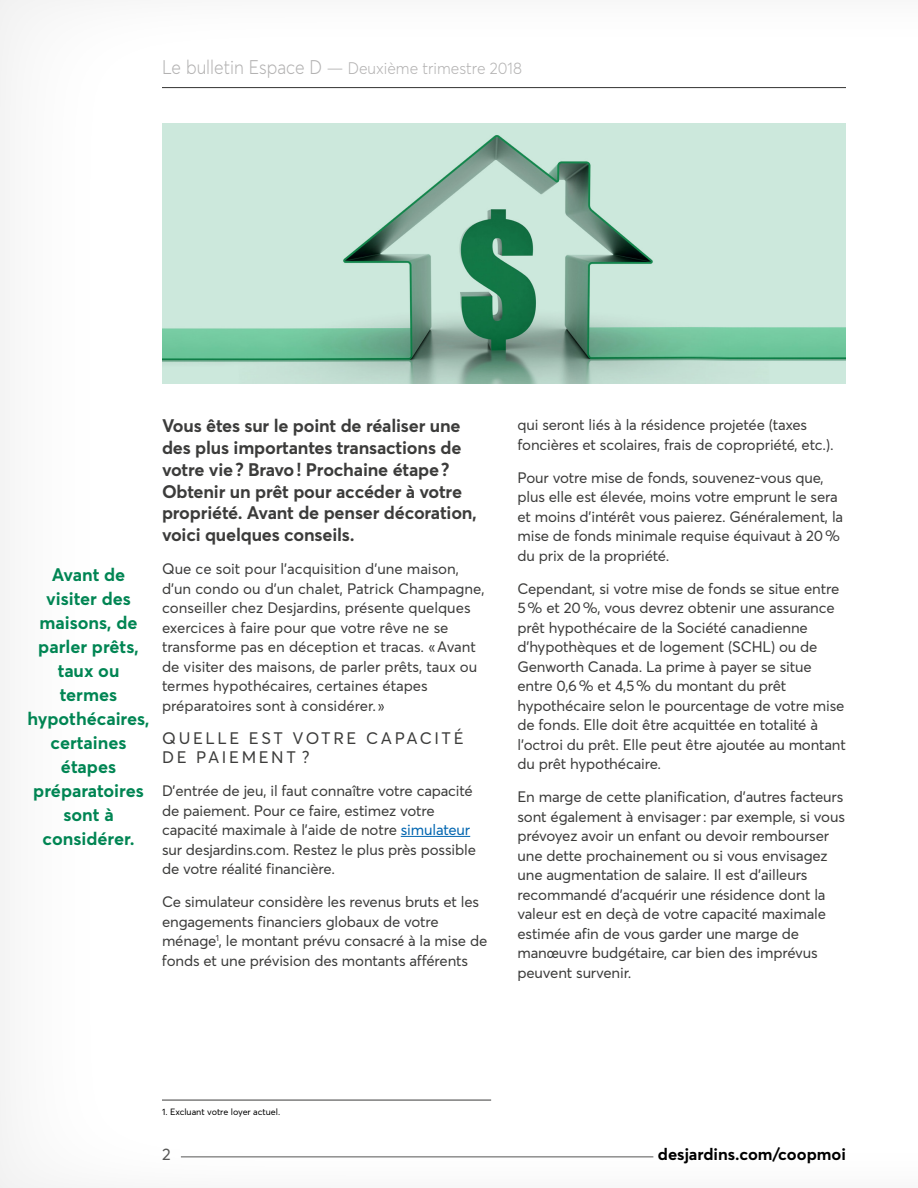
<style>
.page{position:relative;width:918px;height:1188px;background:#fff}
.page>*{position:absolute;margin:0;border:0;box-sizing:border-box;transform-origin:0 0}
.t1{font:700 18px/21.8px "Averta";letter-spacing:-.01em;color:#3c3c3b}
.t2{font:700 18px/24px "Averta";color:#008553;text-align:center}
.t3{font:300 16.5px "Averta";color:#b3b2b2;scale:.95 1}
.t4{font:16.5px/19.5px "Averta";letter-spacing:.16em;color:#3c3c3b}
.t5{font:700 16.5px "Averta";color:#000}
.t6{font:16.5px "Averta";color:#575756}
.t7{font:15px/19.5px "Averta";letter-spacing:-.01em;color:#3c3c3b}
.t8{font:9px "Averta";color:#000}
.s1{font-size:19.5px}
.s2{color:#0065b0}
</style>
<div class="page">
<img style="left:163px;top:123px;width:683px;height:260px">
<hr style="left:401px;top:836px;width:69px;height:1px;background:#0065b0">
<hr style="left:162px;top:1100px;width:329px;height:1px;background:#3c3c3b">
<p class="t3" style="left:162px;top:58px;width:380px"><span class="s1">Le bulletin Espace D</span> — Deuxième trimestre 2018</p>
<p class="t2" style="left:27px;top:563px;width:124px">Avant de visiter des maisons, de parler prêts, taux ou termes hypothécaires, certaines étapes préparatoires sont à considérer.</p>
<p class="t1" style="left:162px;top:415px;width:316px">Vous êtes sur le point de réaliser une des plus importantes transactions de votre vie? Bravo! Prochaine étape?<br>Obtenir un prêt pour accéder à votre propriété. Avant de penser décoration, voici quelques conseils.</p>
<p class="t7" style="left:162px;top:559px;width:324px">Que ce soit pour l’acquisition d’une maison, d’un condo ou d’un chalet, Patrick Champagne, conseiller chez Desjardins, présente quelques exercices à faire pour que votre rêve ne se transforme pas en déception et tracas. «Avant de visiter des maisons, de parler prêts, taux ou termes hypothécaires, certaines étapes préparatoires sont à considérer. »</p>
<p class="t4" style="left:162px;top:728px;width:303px">QUELLE EST VOTRE CAPACITÉ<br>DE PAIEMENT ?</p>
<p class="t7" style="left:162px;top:781px;width:315px">D’entrée de jeu, il faut connaître votre capacité de paiement. Pour ce faire, estimez votre capacité maximale à l’aide de notre <span class="s2">simulateur </span>sur desjardins.com. Restez le plus près possible de votre réalité financière.</p>
<p class="t7" style="left:162px;top:892px;width:327px">Ce simulateur considère les revenus bruts et les engagements financiers globaux de votre ménage<sup>1</sup>, le montant prévu consacré à la mise de fonds et une prévision des montants afférents</p>
<p class="t7" style="left:517px;top:415px;width:318px">qui seront liés à la résidence projetée (taxes foncières et scolaires, frais de copropriété, etc.).</p>
<p class="t7" style="left:517px;top:467px;width:327px">Pour votre mise de fonds, souvenez-vous que, plus elle est élevée, moins votre emprunt le sera et moins d’intérêt vous paierez. Généralement, la mise de fonds minimale requise équivaut à 20% du prix de la propriété.</p>
<p class="t7" style="left:517px;top:578px;width:330px">Cependant, si votre mise de fonds se situe entre 5% et 20%, vous devrez obtenir une assurance prêt hypothécaire de la Société canadienne d’hypothèques et de logement (SCHL) ou de Genworth Canada. La prime à payer se situe entre 0,6% et 4,5% du montant du prêt hypothécaire selon le pourcentage de votre mise de fonds. Elle doit être acquittée en totalité à l’octroi du prêt. Elle peut être ajoutée au montant du prêt hypothécaire.</p>
<p class="t7" style="left:517px;top:787px;width:329px">En marge de cette planification, d’autres facteurs sont également à envisager: par exemple, si vous prévoyez avoir un enfant ou devoir rembourser une dette prochainement ou si vous envisagez une augmentation de salaire. Il est d’ailleurs recommandé d’acquérir une résidence dont la valeur est en deçà de votre capacité maximale estimée afin de vous garder une marge de manœuvre budgétaire, car bien des imprévus peuvent survenir.</p>
<p class="t8" style="left:162px;top:1107px;width:120px">1. Excluant votre loyer actuel.</p>
<p class="t6" style="left:162px;top:1144px;width:10px">2</p>
<p class="t5" style="left:658px;top:1144px;width:190px">desjardins.com/coopmoi</p>
</div>
